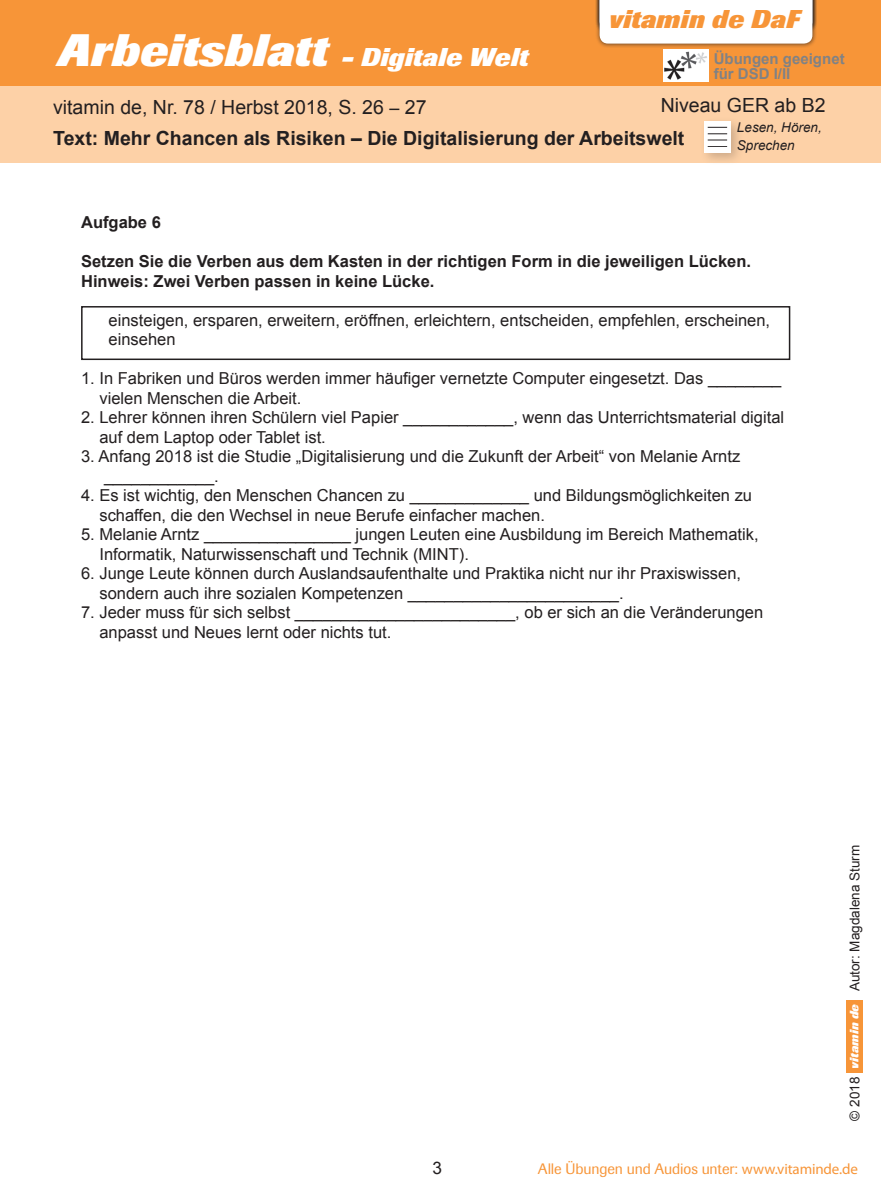
<style>
.page{position:relative;width:881px;height:1195px;background:#fff}
.page>*{position:absolute;margin:0;border:0;box-sizing:border-box;transform-origin:0 0}
.t1{font:italic 800 45px "Imago";letter-spacing:.005em;color:#fff}
.t2{font:italic 800 25.5px "Imago";letter-spacing:.005em;color:#fff}
.t3{font:italic 800 25.5px "Imago";letter-spacing:.005em;color:#f79538}
.t4{font:700 19.5px/31.3px "Arial";color:#231f20}
.t5{font:19.5px "Arial";color:#231f20}
.t6{font:17.25px "Arial";color:#231f20}
.t7{font:16.5px/19.5px "Arial";color:#231f20}
.t8{font:700 16.5px/19.5px "Arial";color:#231f20}
.t9{font:15px "Imago";letter-spacing:-.005em;color:#f79538}
.t10{font:700 15px/15px "Arial";color:#808285}
.t11{font:13.5px "Arial";color:#231f20}
.t12{font:italic 13.5px/18px "Arial";color:#231f20}
.t13{font:italic 800 12px "Imago";color:#fff}
.s1{font-size:45px}
.s2{font-weight:400}
.s3{font-weight:400;font-size:18px}
.s4{font-size:25.5px}
.s5{font-family:"Myriad Pro"}
</style>
<div class="page">
<div style="left:81px;top:306px;width:709px;height:54px;border:2px solid #231f20"></div>
<div style="left:0;top:0;width:880px;height:90px;background:#f79538"></div>
<div style="left:0;top:86px;width:880px;height:77px;background:#fdd1a7"></div>
<div style="left:594px;top:0;width:222px;height:48px;background:#231f20;opacity:.7"></div>
<div style="left:599px;top:0;width:213px;height:44px;background:#fff"></div>
<div style="left:698px;top:116px;width:45px;height:49px;background:#231f20;opacity:.22"></div>
<div style="left:704px;top:121px;width:26px;height:31px;background:#fff"></div>
<svg style="left:707px;top:134px;width:19px;height:13px"></svg>
<svg style="left:707px;top:127px;width:19px;height:1px"></svg>
<img style="left:663px;top:49px;width:45px;height:32px">
<div style="left:846px;top:1001px;width:16px;height:72px;background:#f79538"></div>
<h2 class="t3" style="left:608px;top:-4px;width:192px">vitamin de DaF</h2>
<h2 class="t2" style="left:58px;top:42px;width:472px"><span class="s1">Arbeitsblatt</span> - Digitale Welt</h2>
<p class="t4" style="left:53px;top:92px;width:632px"><span class="s2">vitamin de, Nr. 78 / Herbst 2018, S. 26</span> <span class="s3">–</span> <span class="s2">27<br></span>Text: Mehr Chancen als Risiken – Die Digitalisierung der Arbeitswelt</p>
<h1 class="t1" style="left:54px;top:33px;width:487px">Arbeitsblatt <span class="s4">- Thema Schule</span></h1>
<p class="t10" style="left:713px;top:51px;width:132px">Übungen geeignet für DSD I/II</p>
<p class="t5" style="left:660px;top:91px;width:166px">Niveau GER ab B2</p>
<p class="t12" style="left:736px;top:119px;width:86px">Lesen, Hören,<br>Sprechen</p>
<p class="t8" style="left:81px;top:213px;width:81px">Aufgabe 6</p>
<p class="t8" style="left:81px;top:252px;width:671px">Setzen Sie die Verben aus dem Kasten in der richtigen Form in die jeweiligen Lücken.<br>Hinweis: Zwei Verben passen in keine Lücke.</p>
<p class="t7" style="left:109px;top:310px;width:662px">einsteigen, ersparen, erweitern, eröffnen, erleichtern, entscheiden, empfehlen, erscheinen, einsehen</p>
<p class="t7" style="left:99px;top:368px;width:683px;text-indent:-18px">1. In Fabriken und Büros werden immer häufiger vernetzte Computer eingesetzt. Das ________ vielen Menschen die Arbeit.</p>
<p class="t7" style="left:99px;top:407px;width:686px;text-indent:-18px">2. Lehrer können ihren Schülern viel Papier ____________, wenn das Unterrichtsmaterial digital auf dem Laptop oder Tablet ist.</p>
<p class="t7" style="left:104px;top:446px;width:637px;text-indent:-23px">3. Anfang 2018 ist die Studie „Digitalisierung und die Zukunft der Arbeit“ von Melanie Arntz ____________.</p>
<p class="t7" style="left:99px;top:485px;width:654px;text-indent:-18px">4. Es ist wichtig, den Menschen Chancen zu _____________ und Bildungsmöglichkeiten zu schaffen, die den Wechsel in neue Berufe einfacher machen.</p>
<p class="t7" style="left:99px;top:524px;width:660px;text-indent:-18px">5. Melanie Arntz ________________ jungen Leuten eine Ausbildung im Bereich Mathematik,<br>Informatik, Naturwissenschaft und Technik (MINT).</p>
<p class="t7" style="left:99px;top:563px;width:643px;text-indent:-18px">6. Junge Leute können durch Auslandsaufenthalte und Praktika nicht nur ihr Praxiswissen, sondern auch ihre sozialen Kompetenzen _______________________.</p>
<p class="t7" style="left:99px;top:602px;width:665px;text-indent:-18px">7. Jeder muss für sich selbst ________________________, ob er sich an die Veränderungen anpasst und Neues lernt oder nichts tut.</p>
<p class="t11" style="left:845px;top:991px;width:148px;rotate:-90deg">Autor: Magdalena Sturm</p>
<p class="t13" style="left:847px;top:1069px;width:66px;rotate:-90deg">vitamin de</p>
<p class="t11" style="left:845px;top:1120px;width:45px;rotate:-90deg">© 2018</p>
<p class="t6" style="left:432px;top:1156px;width:11px">3</p>
<p class="t9" style="left:537px;top:1160px;width:321px">Alle Übungen und Audios unter: <span class="s5">www.vitaminde.de</span></p>
</div>
